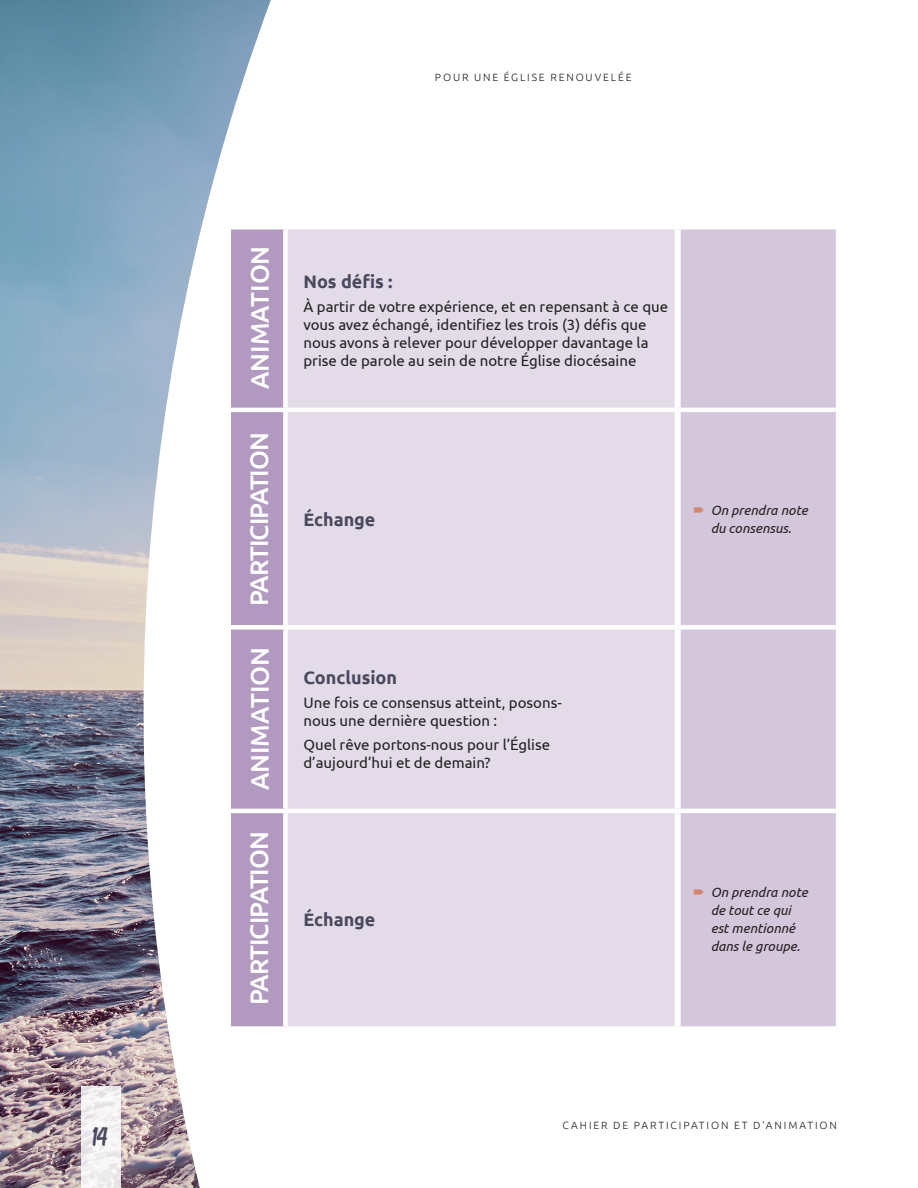
<style>
.page{position:relative;width:918px;height:1188px;background:#fff}
.page>*{position:absolute;margin:0;border:0;box-sizing:border-box;transform-origin:0 0}
.t1{font:33px "Deadhead Script";color:#49495d}
.t2{font:500 25.5px "Ubuntu";letter-spacing:-.04em;color:#fff}
.t3{font:500 25.5px "Ubuntu";color:#fff}
.t4{font:700 18px "Ubuntu";color:#49495d}
.t5{font:15px/18px "Ubuntu";color:#231f20}
.t6{font:italic 13.5px/18px "Ubuntu";color:#231f20}
.t7{font:300 10.5px "Ubuntu";letter-spacing:.18em;color:#231f20}
</style>
<div class="page">
<img style="left:0;top:0;width:271px;height:1188px">
<img style="left:81px;top:1087px;width:40px;height:101px">
<div style="left:231px;top:230px;width:52px;height:796px;background:#b199c0"></div>
<div style="left:288px;top:230px;width:387px;height:796px;background:#e4dbe9"></div>
<div style="left:681px;top:230px;width:155px;height:796px;background:#d4c7dc"></div>
<hr style="left:230px;top:627px;width:1px;height:184px;background:#fff">
<hr style="left:230px;top:811px;width:1px;height:215px;background:#fff">
<hr style="left:285px;top:408px;width:393px;height:4px;background:#fff">
<div style="left:285px;top:625px;width:393px;height:5px;background:#fff"></div>
<hr style="left:678px;top:408px;width:158px;height:4px;background:#fff">
<div style="left:678px;top:625px;width:158px;height:5px;background:#fff"></div>
<hr style="left:230px;top:410px;width:1px;height:217px;background:#fff">
<div style="left:231px;top:625px;width:54px;height:5px;background:#fff"></div>
<hr style="left:230px;top:229px;width:1px;height:181px;background:#fff">
<hr style="left:231px;top:408px;width:54px;height:4px;background:#fff">
<hr style="left:231px;top:809px;width:54px;height:4px;background:#fff">
<hr style="left:285px;top:809px;width:393px;height:4px;background:#fff">
<hr style="left:678px;top:809px;width:158px;height:4px;background:#fff">
<svg style="left:694px;top:507px;width:10px;height:6px"></svg>
<svg style="left:694px;top:889px;width:10px;height:6px"></svg>
<h1 class="t1" style="left:93px;top:1122px;width:17px">14</h1>
<p class="t7" style="left:435px;top:70px;width:198px">POUR UNE ÉGLISE RENOUVELÉE</p>
<h2 class="t3" style="left:243px;top:389px;width:145px;rotate:-90deg">ANIMATION</h2>
<h2 class="t2" style="left:243px;top:606px;width:175px;rotate:-90deg">PARTICIPATION</h2>
<h2 class="t3" style="left:243px;top:790px;width:145px;rotate:-90deg">ANIMATION</h2>
<h2 class="t2" style="left:243px;top:1005px;width:175px;rotate:-90deg">PARTICIPATION</h2>
<p class="t4" style="left:303px;top:270px;width:91px">Nos défis :</p>
<p class="t5" style="left:303px;top:297px;width:366px">À partir de votre expérience, et en repensant à ce que vous avez échangé, identifiez les trois (3) défis que nous avons à relever pour développer davantage la prise de parole au sein de notre Église diocésaine</p>
<p class="t4" style="left:303px;top:508px;width:74px">Échange</p>
<p class="t6" style="left:711px;top:501px;width:99px">On prendra note du consensus.</p>
<p class="t4" style="left:303px;top:667px;width:95px">Conclusion</p>
<p class="t5" style="left:303px;top:693px;width:260px">Une fois ce consensus atteint, posons&shy;nous une dernière question :</p>
<p class="t5" style="left:303px;top:735px;width:248px">Quel rêve portons-nous pour l’Église d’aujourd’hui et de demain?</p>
<p class="t4" style="left:303px;top:908px;width:74px">Échange</p>
<p class="t6" style="left:711px;top:883px;width:99px">On prendra note de tout ce qui est mentionné dans le groupe.</p>
<p class="t7" style="left:563px;top:1119px;width:276px">CAHIER DE PARTICIPATION ET D’ANIMATION</p>
</div>
